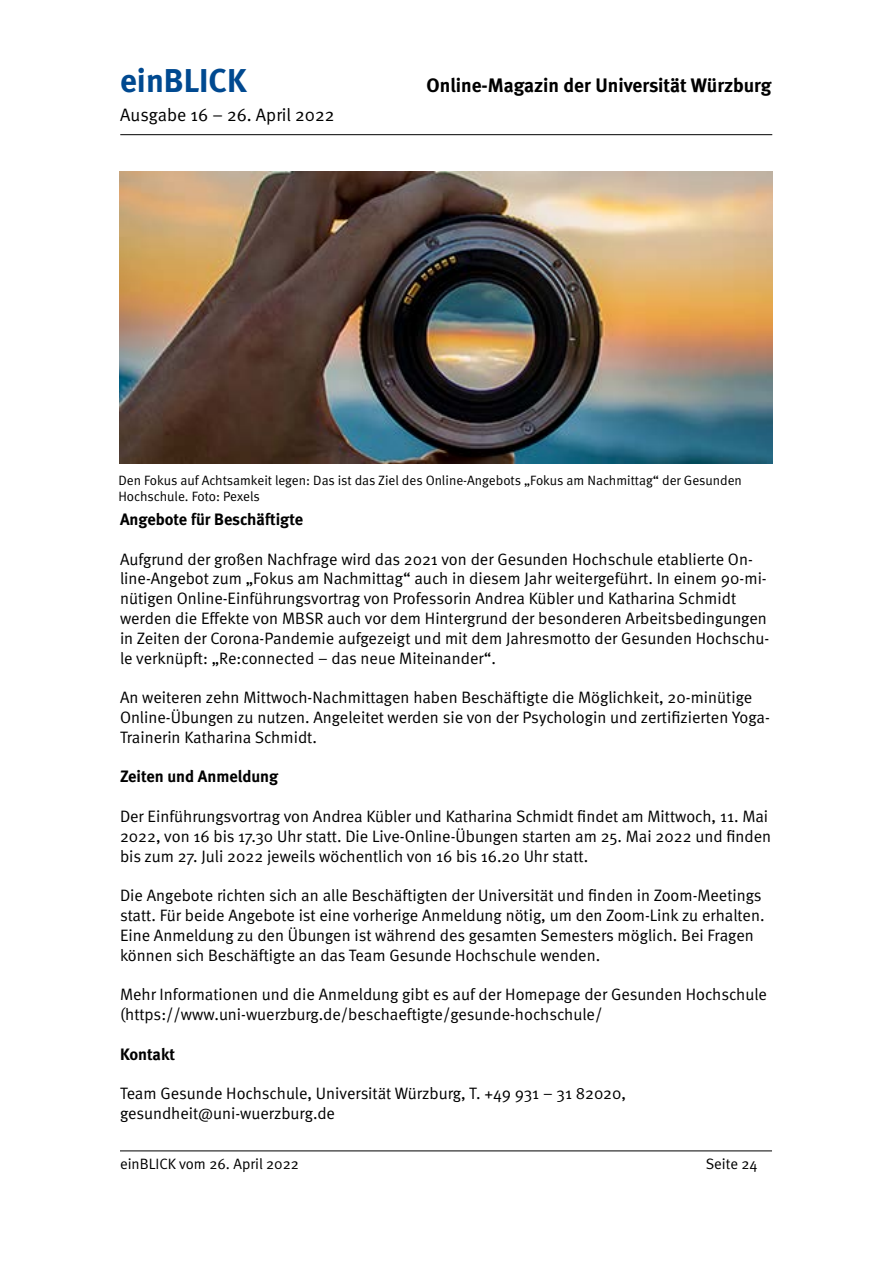
<style>
.page{position:relative;width:893px;height:1263px;background:#fff}
.page>*{position:absolute;margin:0;border:0;box-sizing:border-box;transform-origin:0 0}
.t1{font:700 33px "Meta";color:#004990}
.t2{font:700 19.5px "Meta";color:#000}
.t3{font:18px "Meta Normal";color:#000}
.t4{font:16.5px/19.8px "Meta Normal";color:#000}
.t5{font:700 16.5px "Meta";color:#000}
.t6{font:15px "Meta Normal";color:#000}
.t7{font:13.5px/16.2px "Meta Normal";color:#000}
</style>
<div class="page">
<hr style="left:120px;top:134px;width:652px;height:1px;background:#000">
<hr style="left:120px;top:1150px;width:652px;height:1px;background:#000">
<img style="left:119px;top:171px;width:653px;height:292px">
<h1 class="t1" style="left:120px;top:61px;width:128px">einBLICK</h1>
<p class="t2" style="left:427px;top:74px;width:346px">Online-Magazin der Universität Würzburg</p>
<p class="t3" style="left:120px;top:105px;width:216px">Ausgabe 16 – 26. April 2022</p>
<p class="t7" style="left:118px;top:472px;width:625px">Den Fokus auf Achtsamkeit legen: Das ist das Ziel des Online-Angebots „Fokus am Nachmittag“ der Gesunden<br>Hochschule. Foto: Pexels</p>
<p class="t5" style="left:120px;top:509px;width:185px">Angebote für Beschäftigte</p>
<p class="t4" style="left:120px;top:549px;width:651px">Aufgrund der großen Nachfrage wird das 2021 von der Gesunden Hochschule etablierte On&shy;line-Angebot zum „Fokus am Nachmittag“ auch in diesem Jahr weitergeführt. In einem 90-mi&shy;nütigen Online-Einführungsvortrag von Professorin Andrea Kübler und Katharina Schmidt werden die Effekte von MBSR auch vor dem Hintergrund der besonderen Arbeitsbedingungen in Zeiten der Corona-Pandemie aufgezeigt und mit dem Jahresmotto der Gesunden Hochschu&shy;le verknüpft: „Re:connected – das neue Miteinander“.</p>
<p class="t4" style="left:120px;top:687px;width:651px">An weiteren zehn Mittwoch-Nachmittagen haben Beschäftigte die Möglichkeit, 20-minütige<br>Online-Übungen zu nutzen. Angeleitet werden sie von der Psychologin und zertifizierten Yoga-<br>Trainerin Katharina Schmidt.</p>
<p class="t5" style="left:120px;top:767px;width:160px">Zeiten und Anmeldung</p>
<p class="t4" style="left:120px;top:806px;width:653px">Der Einführungsvortrag von Andrea Kübler und Katharina Schmidt findet am Mittwoch, 11. Mai<br>2022, von 16 bis 17.30 Uhr statt. Die Live-Online-Übungen starten am 25. Mai 2022 und finden bis zum 27. Juli 2022 jeweils wöchentlich von 16 bis 16.20 Uhr statt.</p>
<p class="t4" style="left:120px;top:885px;width:646px">Die Angebote richten sich an alle Beschäftigten der Universität und finden in Zoom-Meetings statt. Für beide Angebote ist eine vorherige Anmeldung nötig, um den Zoom-Link zu erhalten.<br>Eine Anmeldung zu den Übungen ist während des gesamten Semesters möglich. Bei Fragen können sich Beschäftigte an das Team Gesunde Hochschule wenden.</p>
<p class="t4" style="left:120px;top:984px;width:649px">Mehr Informationen und die Anmeldung gibt es auf der Homepage der Gesunden Hochschule (https://www.uni-wuerzburg.de/beschaeftigte/gesunde-hochschule/</p>
<p class="t5" style="left:120px;top:1044px;width:57px">Kontakt</p>
<p class="t4" style="left:120px;top:1083px;width:508px">Team Gesunde Hochschule, Universität Würzburg, T. +49 931 – 31 82020, gesundheit@uni-wuerzburg.de</p>
<p class="t6" style="left:120px;top:1155px;width:180px">einBLICK vom 26. April 2022</p>
<p class="t6" style="left:706px;top:1155px;width:53px">Seite 24</p>
</div>
